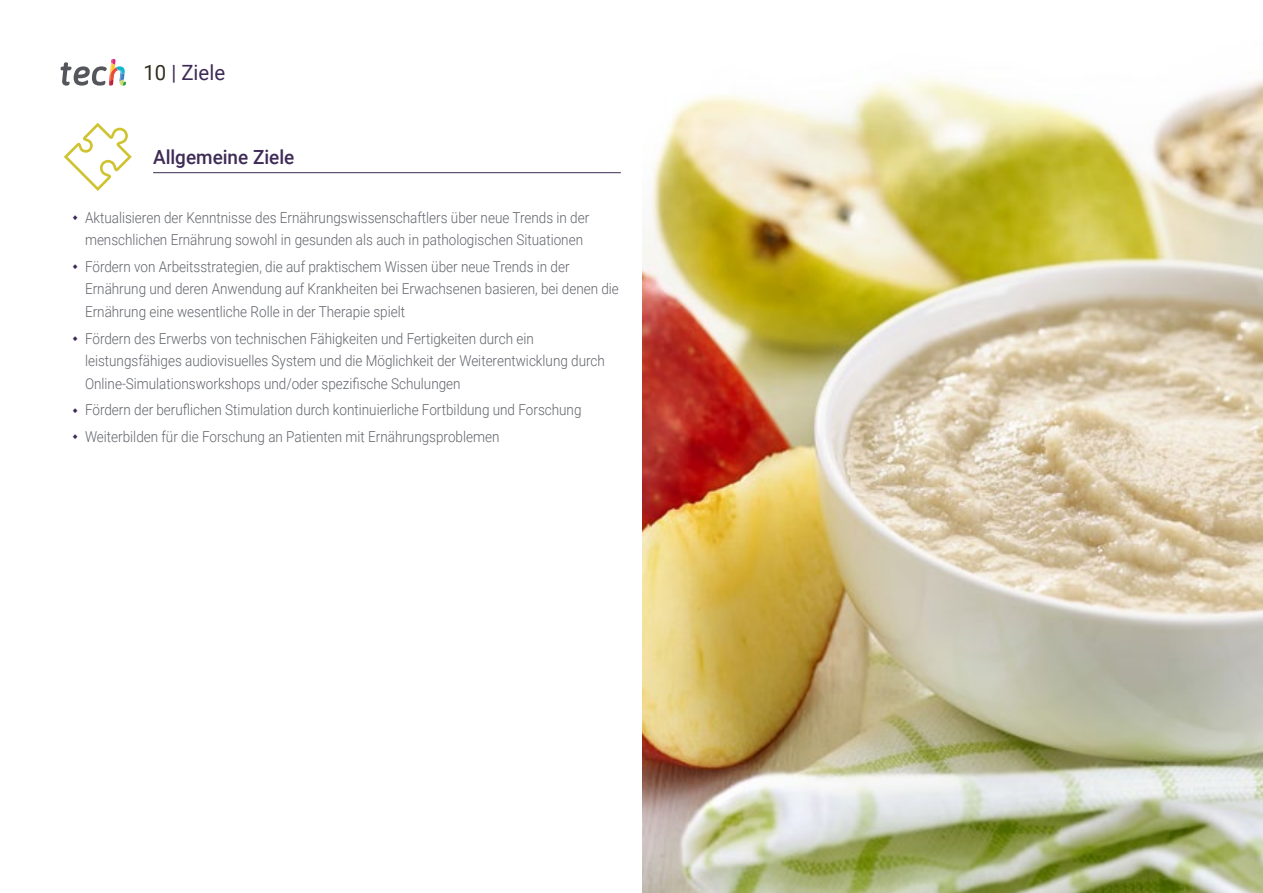
<style>
.page{position:relative;width:1263px;height:893px;background:#fff}
.page>*{position:absolute;margin:0;border:0;box-sizing:border-box;transform-origin:0 0}
.t1{font:21px "Roboto";color:#3d2b56}
.t2{font:500 19.5px "Roboto";color:#3e2b56}
.t3{font:300 15px/22.5px "Roboto";color:#61646a;scale:.9 1}
.s1{color:#312e20}
</style>
<div class="page">
<img style="left:642px;top:78px;width:621px;height:815px">
<svg style="left:61px;top:59px;width:65px;height:27px"></svg>
<hr style="left:153px;top:172px;width:468px;height:1px;background:#3e2b56">
<svg style="left:64px;top:123px;width:68px;height:68px"></svg>
<h1 class="t1" style="left:144px;top:57px;width:83px"><span class="s1">10</span> | Ziele</h1>
<h2 class="t2" style="left:153px;top:144px;width:143px">Allgemeine Ziele</h2>
<p class="t3" style="left:85px;top:206px;width:562px">Aktualisieren der Kenntnisse des Ernährungswissenschaftlers über neue Trends in der menschlichen Ernährung sowohl in gesunden als auch in pathologischen Situationen</p>
<p class="t3" style="left:85px;top:255px;width:595px">Fördern von Arbeitsstrategien, die auf praktischem Wissen über neue Trends in der<br>Ernährung und deren Anwendung auf Krankheiten bei Erwachsenen basieren, bei denen die<br>Ernährung eine wesentliche Rolle in der Therapie spielt</p>
<p class="t3" style="left:85px;top:327px;width:579px">Fördern des Erwerbs von technischen Fähigkeiten und Fertigkeiten durch ein leistungsfähiges audiovisuelles System und die Möglichkeit der Weiterentwicklung durch<br>Online-Simulationsworkshops und/oder spezifische Schulungen</p>
<p class="t3" style="left:85px;top:396px;width:553px;line-height:26.7px">Fördern der beruflichen Stimulation durch kontinuierliche Fortbildung und Forschung<br>Weiterbilden für die Forschung an Patienten mit Ernährungsproblemen</p>
</div>
